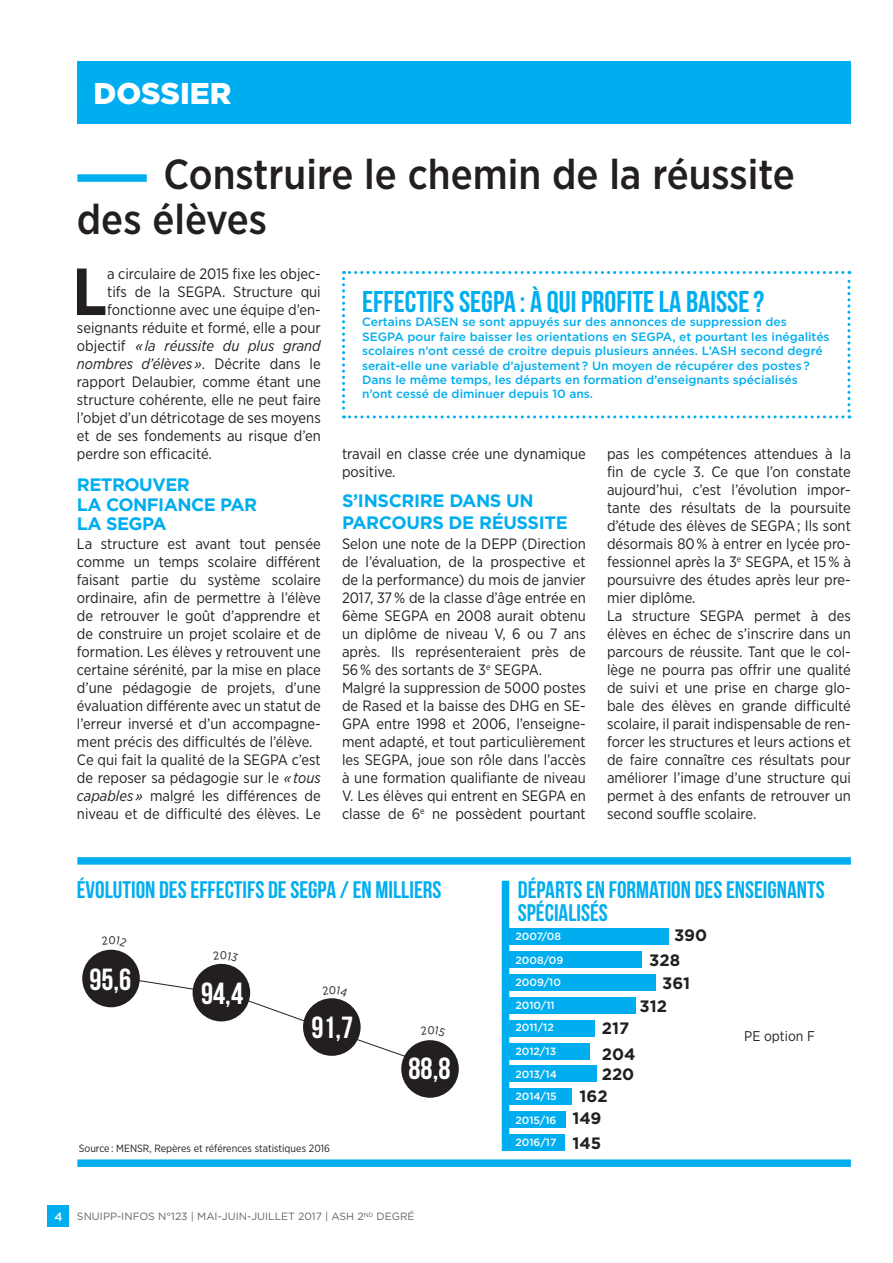
<style>
.page{position:relative;width:893px;height:1263px;background:#fff}
.page>*{position:absolute;margin:0;border:0;box-sizing:border-box;transform-origin:0 0}
.t1{font:700 66.45px "Gotham Narrow";color:#231f20}
.t2{font:500 42px/45px "Gotham Narrow";color:#231f20}
.t3{font:30.6px "Bebas Neue";color:#fff}
.t4{font:30px "Bebas Neue";color:#00aeef}
.t5{font:900 30px "Gotham";color:#fff}
.t6{font:24px/22.5px "Bebas Neue";color:#00aeef}
.t7{font:700 18px/19.5px "Gotham";letter-spacing:-.03em;color:#00aeef}
.t8{font:700 16.5px/25.5px "Gotham";color:#231f20}
.t9{font:15px/18px "Gotham Narrow";color:#231f20}
.t10{font:italic 15px "Gotham Narrow";color:#231f20}
.t11{font:14.1px "Gotham Narrow";color:#231f20}
.t12{font:500 12px/14.4px "Gotham";color:#00aeef}
.t13{font:500 12px "Gotham";color:#fff}
.t14{font:500 10.5px/22.5px "Gotham";color:#fff}
.t15{font:10.5px "Gotham";color:#636366}
.t16{font:10.5px "Gotham Narrow";color:#231f20}
.s1{font-style:normal}
.s2{font-style:italic}
</style>
<div class="page">
<div style="left:48px;top:1205px;width:21px;height:22px;background:#00aeef"></div>
<div style="left:77px;top:61px;width:773px;height:62px;background:#00aeef"></div>
<div style="left:77px;top:174px;width:70px;height:8px;background:#00aeef"></div>
<svg style="left:342px;top:271px;width:508px;height:147px"></svg>
<div style="left:77px;top:857px;width:774px;height:8px;background:#00aeef"></div>
<div style="left:502px;top:881px;width:7px;height:270px;background:#00aeef"></div>
<div style="left:77px;top:1159px;width:774px;height:8px;background:#00aeef"></div>
<div style="left:82px;top:950px;width:58px;height:57px;background:#231f20;border-radius:50%"></div>
<div style="left:193px;top:964px;width:57px;height:57px;background:#231f20;border-radius:50%"></div>
<div style="left:401px;top:1040px;width:58px;height:58px;background:#231f20;border-radius:50%"></div>
<div style="left:503px;top:1134px;width:61px;height:17px;background:#00aeef"></div>
<div style="left:503px;top:1111px;width:63px;height:17px;background:#00aeef"></div>
<div style="left:503px;top:1088px;width:69px;height:17px;background:#00aeef"></div>
<div style="left:503px;top:1065px;width:93px;height:17px;background:#00aeef"></div>
<div style="left:503px;top:1042px;width:86px;height:17px;background:#00aeef"></div>
<div style="left:503px;top:1020px;width:92px;height:17px;background:#00aeef"></div>
<div style="left:503px;top:997px;width:132px;height:17px;background:#00aeef"></div>
<div style="left:503px;top:974px;width:153px;height:17px;background:#00aeef"></div>
<div style="left:503px;top:951px;width:139px;height:17px;background:#00aeef"></div>
<div style="left:503px;top:928px;width:165px;height:17px;background:#00aeef"></div>
<svg style="left:135px;top:980px;width:311px;height:87px"></svg>
<h3 class="t5" style="left:94px;top:73px;width:139px">DOSSIER</h3>
<h2 class="t2" style="left:77px;top:151px;width:719px;text-indent:87px">Construire le chemin de la réussite des élèves</h2>
<h1 class="t1" style="left:72px;top:249px;width:36px">L</h1>
<p class="t9" style="left:107px;top:264px;width:215px">a circulaire de 2015 fixe les objec-</p>
<p class="t9" style="left:107px;top:282px;width:215px">tifs de la SEGPA. Structure qui</p>
<p class="t9" style="left:107px;top:300px;width:215px">fonctionne avec une équipe d’en-</p>
<p class="t9" style="left:77px;top:318px;width:245px">seignants réduite et formé, elle a pour</p>
<p class="t10" style="left:77px;top:336px;width:245px"><span class="s1">objectif</span> « la réussite du plus grand</p>
<p class="t10" style="left:77px;top:354px;width:245px">nombres d’élèves »<span class="s1">. Décrite dans le</span></p>
<p class="t9" style="left:77px;top:372px;width:245px">rapport Delaubier, comme étant une</p>
<p class="t9" style="left:77px;top:390px;width:245px">structure cohérente, elle ne peut faire</p>
<p class="t9" style="left:77px;top:408px;width:245px">l’objet d’un détricotage de ses moyens</p>
<p class="t9" style="left:77px;top:426px;width:245px">et de ses fondements au risque d’en</p>
<p class="t9" style="left:77px;top:444px;width:136px">perdre son efficacité.</p>
<p class="t7" style="left:77px;top:475px;width:182px">RETROUVER<br>LA CONFIANCE PAR<br>LA SEGPA</p>
<p class="t9" style="left:77px;top:534px;width:245px">La structure est avant tout pensée comme un temps scolaire différent faisant partie du système scolaire ordinaire, afin de permettre à l’élève de retrouver le goût d’apprendre et de construire un projet scolaire et de formation. Les élèves y retrouvent une certaine sérénité, par la mise en place d’une pédagogie de projets, d’une évaluation différente avec un statut de l’erreur inversé et d’un accompagne&shy;ment précis des difficultés de l’élève.<br>Ce qui fait la qualité de la SEGPA c’est de reposer sa pédagogie sur le <span class="s2">« tous capables »</span> malgré les différences de niveau et de difficulté des élèves. Le</p>
<h3 class="t4" style="left:362px;top:285px;width:404px">EFFECTIFS SEGPA : À QUI PROFITE LA BAISSE?</h3>
<p class="t12" style="left:362px;top:315px;width:469px">Certains DASEN se sont appuyés sur des annonces de suppression des SEGPA pour faire baisser les orientations en SEGPA, et pourtant les inégalités scolaires n’ont cessé de croitre depuis plusieurs années. L’ASH second degré serait-elle une variable d’ajustement ? Un moyen de récupérer des postes ?<br>Dans le même temps, les départs en formation d’enseignants spécialisés n’ont cessé de diminuer depuis 10 ans.</p>
<p class="t9" style="left:342px;top:444px;width:245px">travail en classe crée une dynamique positive.</p>
<p class="t7" style="left:342px;top:490px;width:227px;line-height:21.6px">S’INSCRIRE DANS UN<br>PARCOURS DE RÉUSSITE</p>
<p class="t9" style="left:342px;top:534px;width:245px">Selon une note de la DEPP (Direction de l’évaluation, de la prospective et de la performance) du mois de janvier 2017, 37 % de la classe d’âge entrée en 6ème SEGPA en 2008 aurait obtenu un diplôme de niveau V, 6 ou 7 ans après. Ils représenteraient près de 56 % des sortants de 3<sup>e</sup> SEGPA.<br>Malgré la suppression de 5000 postes de Rased et la baisse des DHG en SE-GPA entre 1998 et 2006, l’enseigne&shy;ment adapté, et tout particulièrement les SEGPA, joue son rôle dans l’accès à une formation qualifiante de niveau V. Les élèves qui entrent en SEGPA en classe de 6<sup>e</sup> ne possèdent pourtant</p>
<p class="t9" style="left:607px;top:444px;width:245px">pas les compétences attendues à la fin de cycle 3. Ce que l’on constate aujourd’hui, c’est l’évolution impor&shy;tante des résultats de la poursuite d’étude des élèves de SEGPA ; Ils sont désormais 80 % à entrer en lycée pro&shy;fessionnel après la 3<sup>e</sup> SEGPA, et 15 % à poursuivre des études après leur pre&shy;mier diplôme.<br>La structure SEGPA permet à des élèves en échec de s’inscrire dans un parcours de réussite. Tant que le col&shy;lège ne pourra pas offrir une qualité de suivi et une prise en charge glo&shy;bale des élèves en grande difficulté scolaire, il parait indispensable de ren&shy;forcer les structures et leurs actions et de faire connaître ces résultats pour améliorer l’image d’une structure qui permet à des enfants de retrouver un second souffle scolaire.</p>
<h3 class="t6" style="left:77px;top:878px;width:366px">ÉVOLUTION DES EFFECTIFS DE SEGPA / EN MILLIERS</h3>
<h3 class="t6" style="left:518px;top:878px;width:308px">DÉPARTS EN FORMATION DES ENSEIGNANTS<br>SPÉCIALISÉS</h3>
<h3 class="t3" style="left:89px;top:962px;width:43px">95,6</h3>
<h3 class="t3" style="left:201px;top:976px;width:43px">94,4</h3>
<h3 class="t3" style="left:311px;top:1010px;width:43px">91,7</h3>
<p class="t16" style="left:79px;top:1142px;width:253px">Source : MENSR, Repères et références statistiques 2016</p>
<h3 class="t3" style="left:408px;top:1051px;width:43px">88,8</h3>
<p class="t14" style="left:515px;top:925px;width:47px">2007/08</p>
<p class="t8" style="left:674px;top:923px;width:35px">390</p>
<p class="t14" style="left:515px;top:948px;width:49px">2008/09<br>2009/10<br>2010/11<br>2011/12</p>
<p class="t14" style="left:515px;top:1039px;width:42px">2012/13</p>
<p class="t14" style="left:515px;top:1063px;width:43px">2013/14<br>2014/15</p>
<p class="t14" style="left:515px;top:1109px;width:43px">2015/16<br>2016/17</p>
<p class="t8" style="left:649px;top:947px;width:32px">328</p>
<p class="t8" style="left:662px;top:970px;width:29px">361</p>
<p class="t8" style="left:640px;top:993px;width:29px">312</p>
<p class="t8" style="left:602px;top:1015px;width:35px">217<br>204</p>
<p class="t8" style="left:602px;top:1061px;width:34px">220</p>
<p class="t8" style="left:579px;top:1084px;width:30px">162</p>
<p class="t8" style="left:572px;top:1106px;width:31px">149</p>
<p class="t8" style="left:572px;top:1130px;width:30px">145</p>
<p class="t11" style="left:744px;top:1027px;width:72px">PE option F</p>
<p class="t13" style="left:54px;top:1209px;width:10px">4</p>
<p class="t15" style="left:77px;top:1210px;width:339px">SNUIPP-INFOS N°123 | MAI-JUIN-JUILLET 2017 | ASH 2<sup>ND</sup> DEGRÉ</p>
</div>
